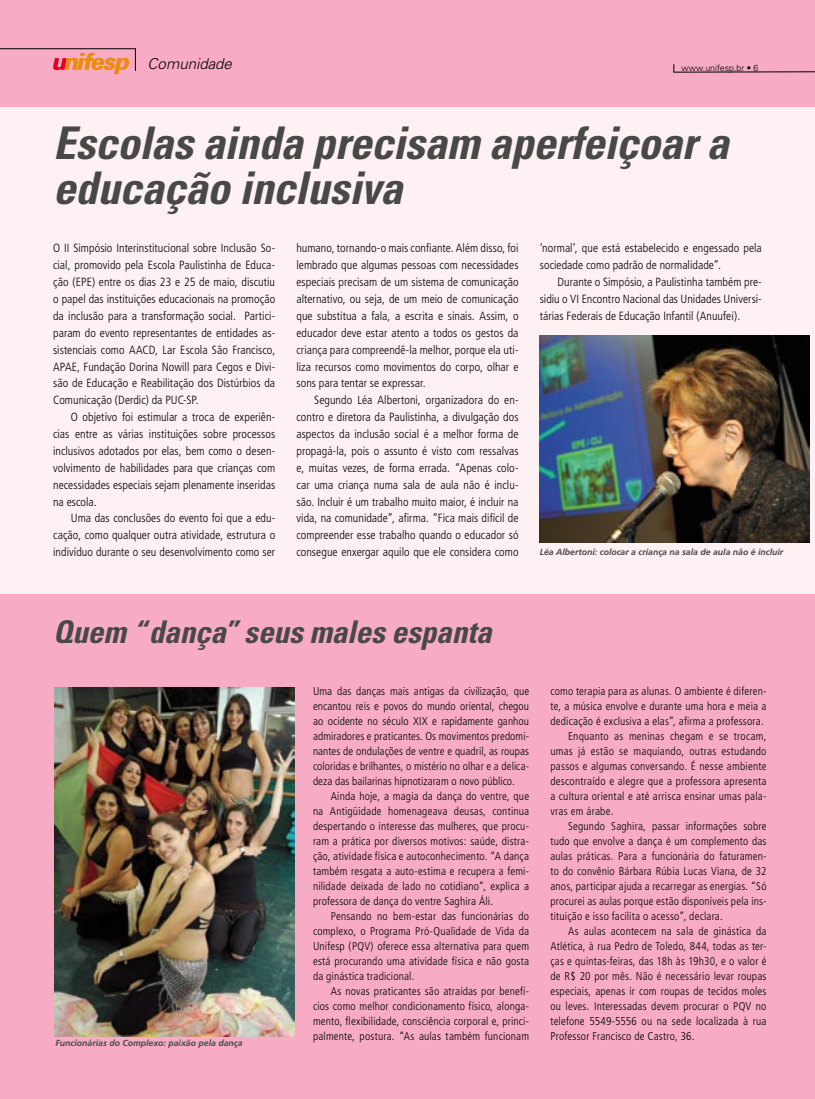
<style>
.page{position:relative;width:815px;height:1099px;background:#fff}
.page>*{position:absolute;margin:0;border:0;box-sizing:border-box;transform-origin:0 0}
.Título{font:italic 700 condensed 45px/45px "Univers";letter-spacing:-.01em;color:#484848}
.Título-2{font:italic 700 condensed 31.25px "Univers";letter-spacing:-.005em;color:#484848}
.Corpo_de_texto{font:italic 300 15px "Univers";color:#000}
.Texto{font:300 condensed 11.88px/16.9px "Frutiger";letter-spacing:.005em;color:#000;text-align:justify}
.Texto-2{font:300 condensed 11.25px/15px "Frutiger";letter-spacing:.015em;color:#000;text-align:justify}
.legenda{font:italic 700 8.75px "Frutiger";color:#484848}
.t1{font:300 8.75px "Univers";color:#000}
</style>
<div class="page">
<div style="left:0;top:8px;width:815px;height:1090px;background:#fef1f4"></div>
<div style="left:0;top:0;width:815px;height:107px;background:#f7abc4"></div>
<img style="left:540px;top:335px;width:269px;height:207px">
<div style="left:0;top:594px;width:815px;height:504px;background:#f7abc4"></div>
<hr style="left:673px;top:71px;width:142px;height:1px;background:#000">
<svg style="left:53px;top:53px;width:76px;height:21px"></svg>
<hr style="left:0;top:48px;width:136px;height:1px;background:#000">
<svg style="left:135px;top:49px;width:1px;height:22px"></svg>
<img style="left:54px;top:687px;width:240px;height:349px">
<p class="Corpo_de_texto" style="left:148px;top:55px;width:86px">Comunidade</p>
<p class="t1" style="left:682px;top:62px;width:78px">www.unifesp.br • 6</p>
<p class="Título" style="left:53px;top:120px;width:677px">Escolas ainda precisam aperfeiçoar a educação inclusiva</p>
<p class="Texto" style="left:53px;top:240px;width:224px">O II Simpósio Interinstitucional sobre Inclusão So&shy;cial, promovido pela Escola Paulistinha de Educa&shy;ção (EPE) entre os dias 23 e 25 de maio, discutiu o papel das instituições educacionais na promoção da inclusão para a transformação social. Partici&shy;param do evento representantes de entidades as&shy;sistenciais como AACD, Lar Escola São Francisco, APAE, Fundação Dorina Nowill para Cegos e Divi&shy;são de Educação e Reabilitação dos Distúrbios da Comunicação (Derdic) da PUC-SP.</p>
<p class="Texto" style="left:53px;top:409px;width:224px;text-indent:18px">O objetivo foi estimular a troca de experiên&shy;cias entre as várias instituições sobre processos inclusivos adotados por elas, bem como o desen&shy;volvimento de habilidades para que crianças com necessidades especiais sejam plenamente inseridas na escola.</p>
<p class="Texto" style="left:53px;top:510px;width:224px;text-indent:18px">Uma das conclusões do evento foi que a edu&shy;cação, como qualquer outra atividade, estrutura o indivíduo durante o seu desenvolvimento como ser</p>
<p class="Texto" style="left:296px;top:240px;width:224px">humano, tornando-o mais confiante. Além disso, foi lembrado que algumas pessoas com necessidades especiais precisam de um sistema de comunicação alternativo, ou seja, de um meio de comunicação que substitua a fala, a escrita e sinais. Assim, o educador deve estar atento a todos os gestos da criança para compreendê-la melhor, porque ela uti&shy;liza recursos como movimentos do corpo, olhar e sons para tentar se expressar.</p>
<p class="Texto" style="left:296px;top:392px;width:224px;text-indent:18px">Segundo Léa Albertoni, organizadora do en&shy;contro e diretora da Paulistinha, a divulgação dos aspectos da inclusão social é a melhor forma de propagá-la, pois o assunto é visto com ressalvas e, muitas vezes, de forma errada. “Apenas colo&shy;car uma criança numa sala de aula não é inclu&shy;são. Incluir é um trabalho muito maior, é incluir na vida, na comunidade”, afirma. “Fica mais difícil de compreender esse trabalho quando o educador só consegue enxergar aquilo que ele considera como</p>
<p class="Texto" style="left:540px;top:240px;width:224px">‘normal’, que está estabelecido e engessado pela sociedade como padrão de normalidade”.</p>
<p class="Texto" style="left:540px;top:274px;width:224px;text-indent:18px">Durante o Simpósio, a Paulistinha também pre&shy;sidiu o VI Encontro Nacional das Unidades Universi&shy;tárias Federais de Educação Infantil (Anuufei).</p>
<p class="legenda" style="left:540px;top:547px;width:245px">Léa Albertoni: colocar a criança na sala de aula não é incluir</p>
<p class="Título-2" style="left:53px;top:613px;width:440px">Quem “dança” seus males espanta</p>
<p class="legenda" style="left:56px;top:1037px;width:188px">Funcionárias do Complexo: paixão pela dança</p>
<p class="Texto-2" style="left:313px;top:683px;width:218px">Uma das danças mais antigas da civilização, que encantou reis e povos do mundo oriental, chegou ao ocidente no século XIX e rapidamente ganhou admiradores e praticantes. Os movimentos predomi&shy;nantes de ondulações de ventre e quadril, as roupas coloridas e brilhantes, o mistério no olhar e a delica&shy;deza das bailarinas hipnotizaram o novo público.</p>
<p class="Texto-2" style="left:313px;top:788px;width:218px;text-indent:18px">Ainda hoje, a magia da dança do ventre, que na Antigüidade homenageava deusas, continua despertando o interesse das mulheres, que procu&shy;ram a prática por diversos motivos: saúde, distra&shy;ção, atividade física e autoconhecimento. “A dança também resgata a auto-estima e recupera a femi&shy;nilidade deixada de lado no cotidiano”, explica a professora de dança do ventre Saghira Áli.</p>
<p class="Texto-2" style="left:313px;top:908px;width:218px;text-indent:18px">Pensando no bem-estar das funcionárias do complexo, o Programa Pró-Qualidade de Vida da Unifesp (PQV) oferece essa alternativa para quem está procurando uma atividade física e não gosta da ginástica tradicional.</p>
<p class="Texto-2" style="left:313px;top:983px;width:218px;text-indent:18px">As novas praticantes são atraídas por benefí&shy;cios como melhor condicionamento físico, alonga&shy;mento, flexibilidade, consciência corporal e, princi&shy;palmente, postura. “As aulas também funcionam</p>
<p class="Texto-2" style="left:550px;top:683px;width:218px">como terapia para as alunas. O ambiente é diferen&shy;te, a música envolve e durante uma hora e meia a dedicação é exclusiva a elas”, afirma a professora.</p>
<p class="Texto-2" style="left:550px;top:728px;width:218px;text-indent:18px">Enquanto as meninas chegam e se trocam, umas já estão se maquiando, outras estudando passos e algumas conversando. É nesse ambiente descontraído e alegre que a professora apresenta a cultura oriental e até arrisca ensinar umas pala&shy;vras em árabe.</p>
<p class="Texto-2" style="left:550px;top:818px;width:218px;text-indent:18px">Segundo Saghira, passar informações sobre tudo que envolve a dança é um complemento das aulas práticas. Para a funcionária do faturamen&shy;to do convênio Bárbara Rúbia Lucas Viana, de 32 anos, participar ajuda a recarregar as energias. “Só procurei as aulas porque estão disponíveis pela ins&shy;tituição e isso facilita o acesso”, declara.</p>
<p class="Texto-2" style="left:550px;top:923px;width:218px;text-indent:18px">As aulas acontecem na sala de ginástica da Atlética, à rua Pedro de Toledo, 844, todas as ter&shy;ças e quintas-feiras, das 18h às 19h30, e o valor é de R$ 20 por mês. Não é necessário levar roupas especiais, apenas ir com roupas de tecidos moles ou leves. Interessadas devem procurar o PQV no telefone 5549-5556 ou na sede localizada à rua Professor Francisco de Castro, 36.</p>
</div>
